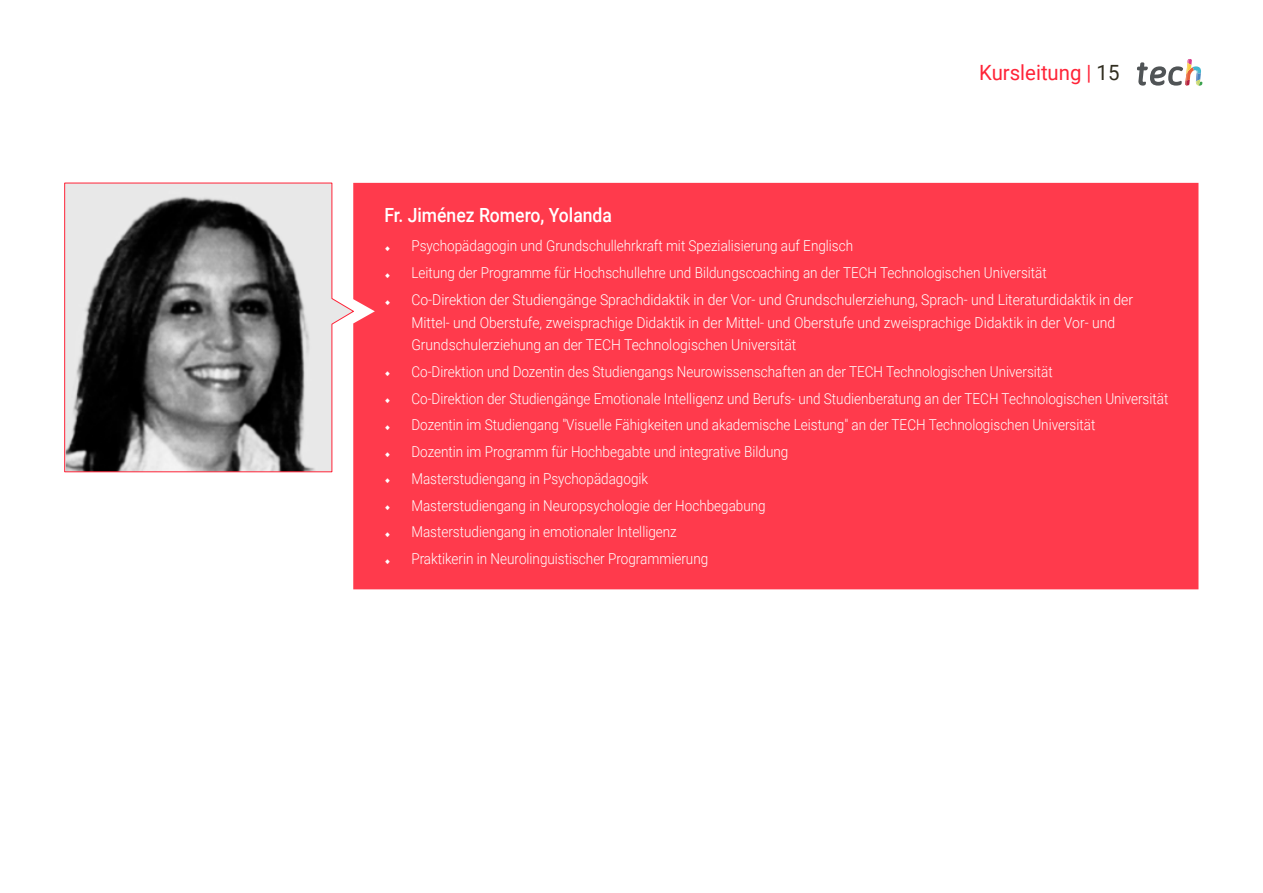
<style>
.page{position:relative;width:1263px;height:893px;background:#fff}
.page>*{position:absolute;margin:0;border:0;box-sizing:border-box;transform-origin:0 0}
.t1{font:21px "Roboto";color:#ff2438}
.t2{font:500 19.5px "Roboto";color:#fff;scale:.9 1}
.t3{font:300 15px/26.7px "Roboto";color:#fff;scale:.9 1}
.t4{font:300 15px/22.5px "Roboto";color:#fff;scale:.93 1}
.s1{color:#312e20}
</style>
<div class="page">
<svg style="left:1137px;top:59px;width:65px;height:27px"></svg>
<div style="left:353px;top:183px;width:845px;height:406px;background:#ff3a4c"></div>
<svg style="left:64px;top:183px;width:290px;height:289px;background:#898282"></svg>
<svg style="left:385px;top:246px;width:5px;height:5px"></svg>
<svg style="left:385px;top:273px;width:5px;height:5px"></svg>
<svg style="left:385px;top:300px;width:5px;height:5px"></svg>
<svg style="left:385px;top:371px;width:5px;height:5px"></svg>
<svg style="left:385px;top:398px;width:5px;height:5px"></svg>
<svg style="left:385px;top:425px;width:5px;height:5px"></svg>
<svg style="left:385px;top:452px;width:5px;height:5px"></svg>
<svg style="left:385px;top:478px;width:5px;height:5px"></svg>
<svg style="left:385px;top:505px;width:5px;height:5px"></svg>
<svg style="left:385px;top:532px;width:5px;height:5px"></svg>
<svg style="left:385px;top:559px;width:5px;height:5px"></svg>
<h1 class="t1" style="left:979px;top:57px;width:142px">Kursleitung | <span class="s1">15</span></h1>
<h2 class="t2" style="left:384px;top:201px;width:254px">Fr. Jiménez Romero, Yolanda</h2>
<p class="t3" style="left:411px;top:232px;width:803px">Psychopädagogin und Grundschullehrkraft mit Spezialisierung auf Englisch<br>Leitung der Programme für Hochschullehre und Bildungscoaching an der TECH Technologischen Universität<br>Co-Direktion der Studiengänge Sprachdidaktik in der Vor- und Grundschulerziehung, Sprach- und Literaturdidaktik in der</p>
<p class="t4" style="left:411px;top:310px;width:758px">Mittel- und Oberstufe, zweisprachige Didaktik in der Mittel- und Oberstufe und zweisprachige Didaktik in der Vor- und<br>Grundschulerziehung an der TECH Technologischen Universität</p>
<p class="t3" style="left:411px;top:357px;width:843px">Co-Direktion und Dozentin des Studiengangs Neurowissenschaften an der TECH Technologischen Universität<br>Co-Direktion der Studiengänge Emotionale Intelligenz und Berufs- und Studienberatung an der TECH Technologischen Universität Dozentin im Studiengang "Visuelle Fähigkeiten und akademische Leistung" an der TECH Technologischen Universität<br>Dozentin im Programm für Hochbegabte und integrative Bildung<br>Masterstudiengang in Psychopädagogik<br>Masterstudiengang in Neuropsychologie der Hochbegabung<br>Masterstudiengang in emotionaler Intelligenz<br>Praktikerin in Neurolinguistischer Programmierung</p>
</div>
